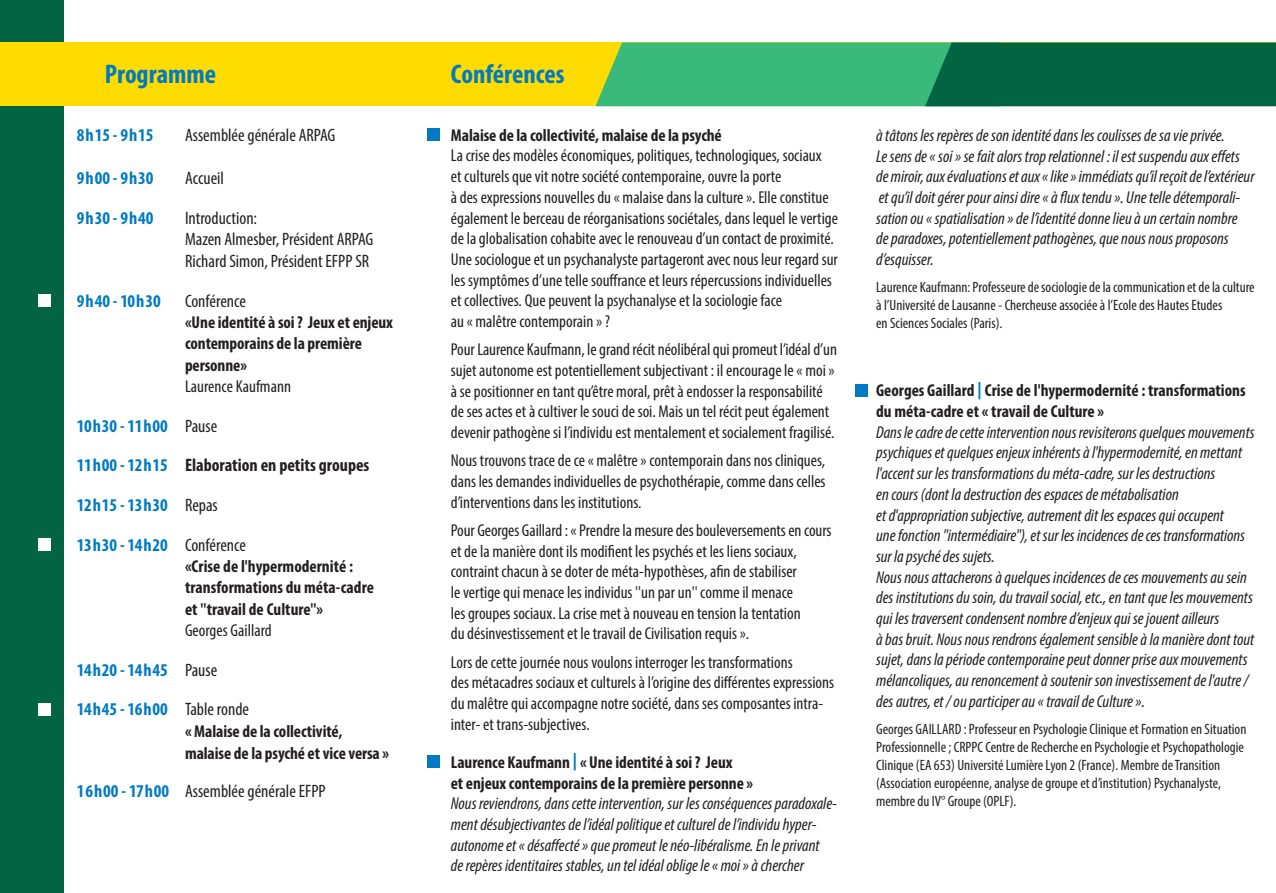
<style>
.page{position:relative;width:1276px;height:893px;background:#fff}
.page>*{position:absolute;margin:0;border:0;box-sizing:border-box;transform-origin:0 0}
.t1{font:700 condensed 27px "Myriad Pro";color:#007ac2}
.t2{font:condensed 18px/21.6px "Myriad Pro";color:#231f20}
.t3{font:700 condensed 18px "Myriad Pro";letter-spacing:.025em;color:#007ac2}
.t4{font:700 condensed 18px/39.6px "Myriad Pro";color:#231f20}
.t5{font:700 condensed 18px "Myriad Pro";letter-spacing:.05em;color:#007ac2}
.t6{font:condensed 17.25px/20.7px "Myriad Pro";color:#231f20}
.t7{font:italic condensed 17.25px/20.7px "Myriad Pro";color:#231f20}
.t8{font:700 condensed 17.25px/21.1px "Myriad Pro";letter-spacing:-.005em;color:#231f20}
.t9{font:condensed 15px/18px "Myriad Pro";color:#231f20}
.s1{color:#007ac2}
.s2{font-weight:400}
.s3{font-weight:400;color:#231f20}
.s4{font-weight:700;color:#007ac2}
.s5{font-stretch:normal;color:#007ac2}
</style>
<div class="page">
<div style="left:0;top:0;width:64px;height:893px;background:#026442"></div>
<div style="left:0;top:43px;width:1276px;height:63px;background:#ffdc01"></div>
<div style="left:38px;top:294px;width:13px;height:13px;background:#fff"></div>
<div style="left:38px;top:538px;width:13px;height:13px;background:#fff"></div>
<div style="left:38px;top:703px;width:13px;height:13px;background:#fff"></div>
<div style="left:427px;top:128px;width:13px;height:12px;background:#007ac2"></div>
<div style="left:427px;top:755px;width:13px;height:13px;background:#007ac2"></div>
<div style="left:855px;top:384px;width:12px;height:12px;background:#007ac2"></div>
<svg style="left:595px;top:43px;width:681px;height:63px;background:#218f5b"></svg>
<h1 class="t1" style="left:105px;top:57px;width:113px">Programme</h1>
<h1 class="t1" style="left:451px;top:57px;width:115px">Conférences</h1>
<p class="t5" style="left:77px;top:124px;width:78px">8h15 - 9h15</p>
<p class="t2" style="left:185px;top:124px;width:152px">Assemblée générale ARPAG</p>
<p class="t5" style="left:77px;top:167px;width:78px">9h00 - 9h30</p>
<p class="t2" style="left:185px;top:167px;width:40px">Accueil</p>
<p class="t5" style="left:77px;top:207px;width:78px">9h30 - 9h40</p>
<p class="t2" style="left:185px;top:207px;width:190px">Introduction:<br>Mazen Almesber, Président ARPAG<br>Richard Simon, Président EFPP SR</p>
<p class="t5" style="left:77px;top:289px;width:85px">9h40 - 10h30</p>
<p class="t2" style="left:185px;top:290px;width:63px">Conférence</p>
<p class="t8" style="left:185px;top:312px;width:210px">«Une identité à soi ? Jeux et enjeux contemporains de la première personne»</p>
<p class="t6" style="left:185px;top:376px;width:107px">Laurence Kaufmann</p>
<p class="t4" style="left:77px;top:406px;width:294px"><span class="s1">10h30 - 11h00</span> <span class="s2">Pause<br></span><span class="s1">11h00 - 12h15</span> Elaboration en petits groupes</p>
<p class="t3" style="left:77px;top:494px;width:142px">12h15 - 13h30 <span class="s3">Repas</span></p>
<p class="t3" style="left:77px;top:533px;width:171px">13h30 - 14h20 <span class="s3">Conférence</span></p>
<p class="t8" style="left:185px;top:555px;width:190px">«Crise de l'hypermodernité : transformations du méta-cadre et ''travail de Culture''»</p>
<p class="t6" style="left:185px;top:620px;width:88px">Georges Gaillard</p>
<p class="t3" style="left:77px;top:658px;width:142px">14h20 - 14h45 <span class="s3">Pause</span></p>
<p class="t3" style="left:77px;top:698px;width:174px">14h45 - 16h00 <span class="s3">Table ronde</span></p>
<p class="t8" style="left:185px;top:720px;width:206px;line-height:21.6px">« Malaise de la collectivité, malaise de la psyché et vice versa »</p>
<p class="t2" style="left:77px;top:780px;width:250px"><span class="s4">16h00 - 17h00</span> Assemblée générale EFPP</p>
<p class="t8" style="left:451px;top:124px;width:272px">Malaise de la collectivité, malaise de la psyché</p>
<p class="t6" style="left:451px;top:145px;width:389px">La crise des modèles économiques, politiques, technologiques, sociaux<br>et culturels que vit notre société contemporaine, ouvre la porte<br>à des expressions nouvelles du « malaise dans la culture ». Elle constitue également le berceau de réorganisations sociétales, dans lequel le vertige de la globalisation cohabite avec le renouveau d’un contact de proximité.<br>Une sociologue et un psychanalyste partageront avec nous leur regard sur les symptômes d’une telle souffrance et leurs répercussions individuelles et collectives. Que peuvent la psychanalyse et la sociologie face<br>au « malêtre contemporain » ?</p>
<p class="t6" style="left:451px;top:339px;width:388px">Pour Laurence Kaufmann, le grand récit néolibéral qui promeut l’idéal d’un sujet autonome est potentiellement subjectivant : il encourage le « moi » à se positionner en tant qu’être moral, prêt à endosser la responsabilité de ses actes et à cultiver le souci de soi. Mais un tel récit peut également devenir pathogène si l’individu est mentalement et socialement fragilisé.</p>
<p class="t6" style="left:451px;top:450px;width:376px;text-align:justify">Nous trouvons trace de ce « malêtre » contemporain dans nos cliniques, dans les demandes individuelles de psychothérapie, comme dans celles d’interventions dans les institutions.</p>
<p class="t6" style="left:451px;top:520px;width:382px">Pour Georges Gaillard : « Prendre la mesure des bouleversements en cours et de la manière dont ils modifient les psychés et les liens sociaux, contraint chacun à se doter de méta-hypothèses, afin de stabiliser<br>le vertige qui menace les individus ''un par un'' comme il menace<br>les groupes sociaux. La crise met à nouveau en tension la tentation<br>du désinvestissement et le travail de Civilisation requis ».</p>
<p class="t6" style="left:451px;top:651px;width:385px">Lors de cette journée nous voulons interroger les transformations<br>des métacadres sociaux et culturels à l’origine des différentes expressions du malêtre qui accompagne notre société, dans ses composantes intra&shy;inter- et trans-subjectives.</p>
<p class="t8" style="left:451px;top:751px;width:304px;line-height:20.7px">Laurence Kaufmann <span class="s5">|</span> « Une identité à soi ? Jeux<br>et enjeux contemporains de la première personne »</p>
<p class="t7" style="left:451px;top:793px;width:388px">Nous reviendrons, dans cette intervention, sur les conséquences paradoxale&shy;ment désubjectivantes de l’idéal politique et culturel de l’individu hyper&shy;autonome et « désaffecté » que promeut le néo-libéralisme. En le privant<br>de repères identitaires stables, un tel idéal oblige le « moi » à chercher</p>
<p class="t7" style="left:876px;top:125px;width:380px">à tâtons les repères de son identité dans les coulisses de sa vie privée.<br>Le sens de « soi » se fait alors trop relationnel : il est suspendu aux effets de miroir, aux évaluations et aux « like » immédiats qu’il reçoit de l’extérieur et qu’il doit gérer pour ainsi dire « à flux tendu ». Une telle détemporali&shy;sation ou « spatialisation » de l’identité donne lieu à un certain nombre<br>de paradoxes, potentiellement pathogènes, que nous nous proposons d’esquisser.</p>
<p class="t9" style="left:876px;top:278px;width:380px">Laurence Kaufmann: Professeure de sociologie de la communication et de la culture à l’Université de Lausanne - Chercheuse associée à l’Ecole des Hautes Etudes<br>en Sciences Sociales (Paris).</p>
<p class="t8" style="left:876px;top:380px;width:371px;line-height:20.7px">Georges Gaillard <span class="s5">|</span> Crise de l'hypermodernité : transformations du méta-cadre et « travail de Culture »</p>
<p class="t7" style="left:876px;top:421px;width:380px">Dans le cadre de cette intervention nous revisiterons quelques mouvements psychiques et quelques enjeux inhérents à l'hypermodernité, en mettant l'accent sur les transformations du méta-cadre, sur les destructions<br>en cours (dont la destruction des espaces de métabolisation<br>et d'appropriation subjective, autrement dit les espaces qui occupent<br>une fonction "intermédiaire"), et sur les incidences de ces transformations sur la psyché des sujets.<br>Nous nous attacherons à quelques incidences de ces mouvements au sein des institutions du soin, du travail social, etc., en tant que les mouvements qui les traversent condensent nombre d’enjeux qui se jouent ailleurs<br>à bas bruit. Nous nous rendrons également sensible à la manière dont tout sujet, dans la période contemporaine peut donner prise aux mouvements mélancoliques, au renoncement à soutenir son investissement de l'autre / des autres, et / ou participer au « travail de Culture ».</p>
<p class="t9" style="left:876px;top:720px;width:372px">Georges GAILLARD : Professeur en Psychologie Clinique et Formation en Situation Professionnelle ; CRPPC Centre de Recherche en Psychologie et Psychopathologie Clinique (EA 653) Université Lumière Lyon 2 (France). Membre de Transition (Association européenne, analyse de groupe et d’institution) Psychanalyste, membre du IV° Groupe (OPLF).</p>
</div>
